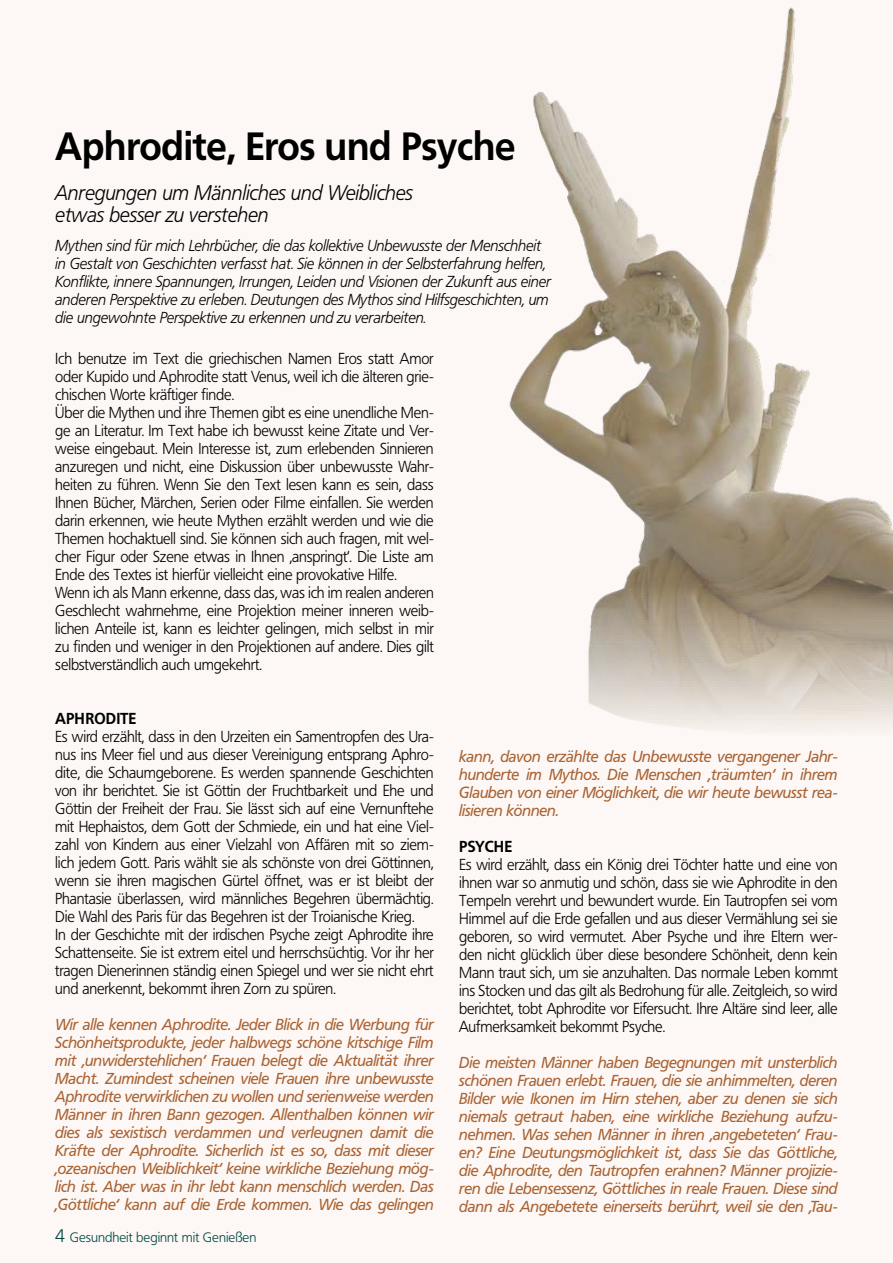
<style>
.page{position:relative;width:893px;height:1263px;background:#fdf8f5}
.page>*{position:absolute;margin:0;border:0;box-sizing:border-box;transform-origin:0 0}
.t1{font:700 39px "Frutiger BQ";letter-spacing:-.005em;color:#000;scale:.95 1}
.t2{font:italic 300 21px/22.5px "Frutiger BQ";letter-spacing:-.01em;color:#000;scale:.95 1}
.t3{font:300 15.75px/18px "Frutiger BQ";letter-spacing:-.01em;color:#000;scale:.95 1}
.t4{font:italic 15.75px/18px "Frutiger BQ";letter-spacing:-.01em;color:#a96233;text-align:justify;scale:.95 1}
.t5{font:italic 300 15.75px/18px "Frutiger BQ";letter-spacing:-.01em;color:#000;scale:.95 1}
.t6{font:700 15.75px "Frutiger BQ";letter-spacing:.01em;color:#000;scale:.95 1}
.t7{font:300 13.5px "Frutiger BQ";color:#004a44}
.s1{font-size:18px}
</style>
<div class="page">
<img style="left:509px;top:7px;width:384px;height:723px">
<h1 class="t1" style="left:55px;top:123px;width:486px">Aphrodite, Eros und Psyche</h1>
<h2 class="t2" style="left:55px;top:182px;width:378px">Anregungen um Männliches und Weibliches etwas besser zu verstehen</h2>
<p class="t5" style="left:55px;top:237px;width:523px">Mythen sind für mich Lehrbücher, die das kollektive Unbewusste der Menschheit in Gestalt von Geschichten verfasst hat. Sie können in der Selbsterfahrung helfen, Konflikte, innere Spannungen, Irrungen, Leiden und Visionen der Zukunft aus einer anderen Perspektive zu erleben. Deutungen des Mythos sind Hilfsgeschichten, um die ungewohnte Perspektive zu erkennen und zu verarbeiten.</p>
<p class="t3" style="left:55px;top:350px;width:400px">Ich benutze im Text die griechischen Namen Eros statt Amor oder Kupido und Aphrodite statt Venus, weil ich die älteren grie&shy;chischen Worte kräftiger finde.<br>Über die Mythen und ihre Themen gibt es eine unendliche Men&shy;ge an Literatur. Im Text habe ich bewusst keine Zitate und Ver&shy;weise eingebaut. Mein Interesse ist, zum erlebenden Sinnieren anzuregen und nicht, eine Diskussion über unbewusste Wahr&shy;heiten zu führen. Wenn Sie den Text lesen kann es sein, dass Ihnen Bücher, Märchen, Serien oder Filme einfallen. Sie werden darin erkennen, wie heute Mythen erzählt werden und wie die Themen hochaktuell sind. Sie können sich auch fragen, mit wel&shy;cher Figur oder Szene etwas in Ihnen ‚anspringt‘. Die Liste am Ende des Textes ist hierfür vielleicht eine provokative Hilfe.<br>Wenn ich als Mann erkenne, dass das, was ich im realen anderen Geschlecht wahrnehme, eine Projektion meiner inneren weib&shy;lichen Anteile ist, kann es leichter gelingen, mich selbst in mir zu finden und weniger in den Projektionen auf andere. Dies gilt selbstverständlich auch umgekehrt.</p>
<p class="t6" style="left:55px;top:709px;width:87px">APHRODITE</p>
<p class="t3" style="left:55px;top:728px;width:400px">Es wird erzählt, dass in den Urzeiten ein Samentropfen des Ura&shy;nus ins Meer fiel und aus dieser Vereinigung entsprang Aphro&shy;dite, die Schaumgeborene. Es werden spannende Geschichten von ihr berichtet. Sie ist Göttin der Fruchtbarkeit und Ehe und Göttin der Freiheit der Frau. Sie lässt sich auf eine Vernunftehe mit Hephaistos, dem Gott der Schmiede, ein und hat eine Viel&shy;zahl von Kindern aus einer Vielzahl von Affären mit so ziem&shy;lich jedem Gott. Paris wählt sie als schönste von drei Göttinnen, wenn sie ihren magischen Gürtel öffnet, was er ist bleibt der Phantasie überlassen, wird männliches Begehren übermächtig.<br>Die Wahl des Paris für das Begehren ist der Troianische Krieg.<br>In der Geschichte mit der irdischen Psyche zeigt Aphrodite ihre Schattenseite. Sie ist extrem eitel und herrschsüchtig. Vor ihr her tragen Dienerinnen ständig einen Spiegel und wer sie nicht ehrt und anerkennt, bekommt ihren Zorn zu spüren.</p>
<p class="t4" style="left:55px;top:1016px;width:400px">Wir alle kennen Aphrodite. Jeder Blick in die Werbung für Schönheitsprodukte, jeder halbwegs schöne kitschige Film mit ‚unwiderstehlichen‘ Frauen belegt die Aktualität ihrer Macht. Zumindest scheinen viele Frauen ihre unbewusste Aphrodite verwirklichen zu wollen und serienweise werden Männer in ihren Bann gezogen. Allenthalben können wir dies als sexistisch verdammen und verleugnen damit die Kräfte der Aphrodite. Sicherlich ist es so, dass mit dieser ‚ozeanischen Weiblichkeit‘ keine wirkliche Beziehung mög&shy;lich ist. Aber was in ihr lebt kann menschlich werden. Das ‚Göttliche‘ kann auf die Erde kommen. Wie das gelingen</p>
<p class="t7" style="left:55px;top:1230px;width:203px"><span class="s1">4</span> Gesundheit beginnt mit Genießen</p>
<p class="t4" style="left:459px;top:747px;width:400px">kann, davon erzählte das Unbewusste vergangener Jahr&shy;hunderte im Mythos. Die Menschen ‚träumten‘ in ihrem Glauben von einer Möglichkeit, die wir heute bewusst rea&shy;lisieren können.</p>
<p class="t6" style="left:459px;top:837px;width:57px">PSYCHE</p>
<p class="t3" style="left:459px;top:855px;width:400px;text-align:justify">Es wird erzählt, dass ein König drei Töchter hatte und eine von ihnen war so anmutig und schön, dass sie wie Aphrodite in den Tempeln verehrt und bewundert wurde. Ein Tautropfen sei vom Himmel auf die Erde gefallen und aus dieser Vermählung sei sie geboren, so wird vermutet. Aber Psyche und ihre Eltern wer&shy;den nicht glücklich über diese besondere Schönheit, denn kein Mann traut sich, um sie anzuhalten. Das normale Leben kommt ins Stocken und das gilt als Bedrohung für alle. Zeitgleich, so wird berichtet, tobt Aphrodite vor Eifersucht. Ihre Altäre sind leer, alle Aufmerksamkeit bekommt Psyche.</p>
<p class="t4" style="left:459px;top:1053px;width:400px">Die meisten Männer haben Begegnungen mit unsterblich schönen Frauen erlebt. Frauen, die sie anhimmelten, deren Bilder wie Ikonen im Hirn stehen, aber zu denen sie sich niemals getraut haben, eine wirkliche Beziehung aufzu&shy;nehmen. Was sehen Männer in ihren ‚angebeteten‘ Frau&shy;en? Eine Deutungsmöglichkeit ist, dass Sie das Göttliche, die Aphrodite, den Tautropfen erahnen? Männer projizie&shy;ren die Lebensessenz, Göttliches in reale Frauen. Diese sind dann als Angebetete einerseits berührt, weil sie den ‚Tau-</p>
</div>
